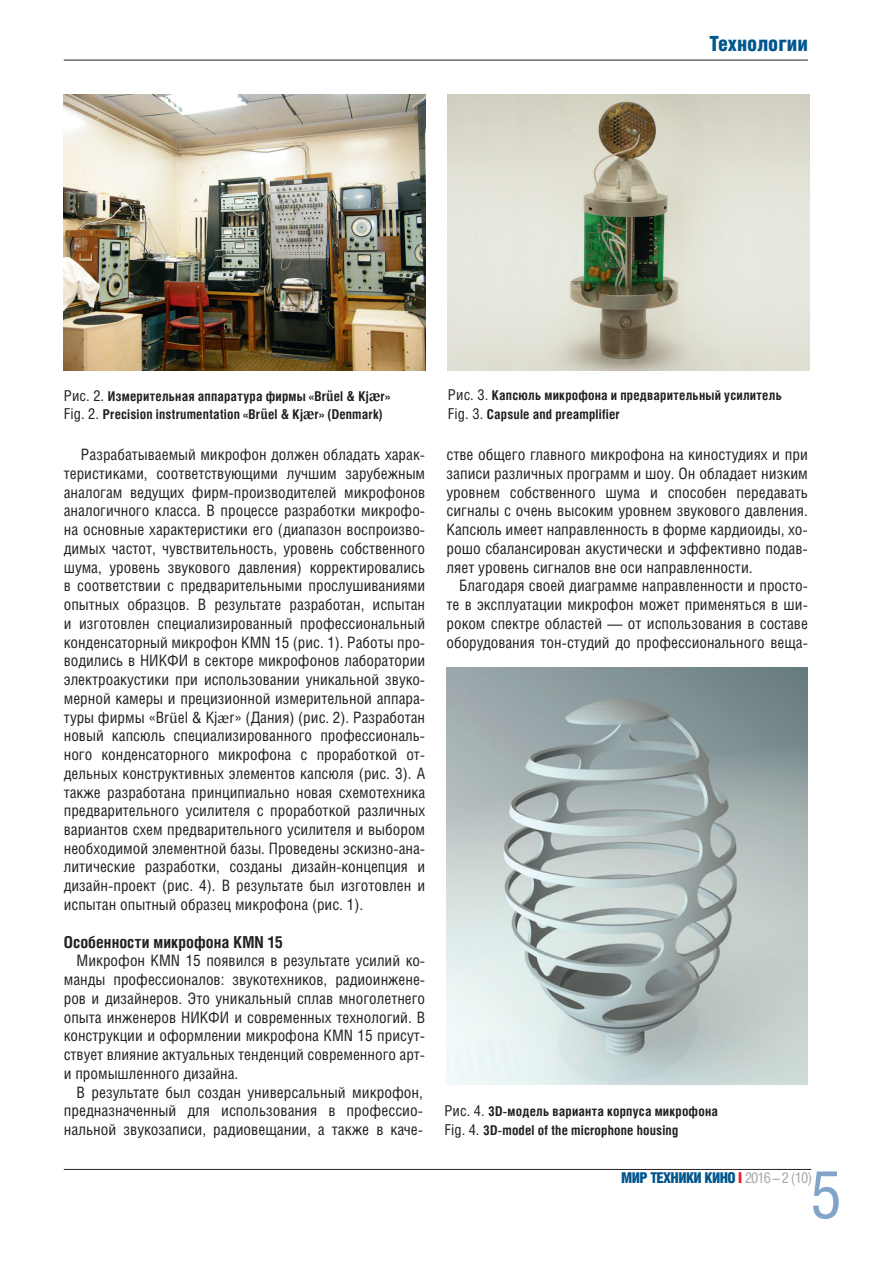
<style>
.page{position:relative;width:893px;height:1263px;background:#fff}
.page>*{position:absolute;margin:0;border:0;box-sizing:border-box;transform-origin:0 0}
.t1{font:66px "Helios Cond C";color:#82a4c8}
.t2{font:21px "Helios Cond Black C";color:#00568d}
.t3{font:700 16.5px "Helios Cond C";letter-spacing:.005em;color:#231f20}
.t4{font:15.75px/18.8px "Helios Cond C";color:#231f20;text-align:justify}
.t5{font:15px "Helios Cond Black C";letter-spacing:-.04em;color:#00568d}
.t6{font:700 13.5px/18.8px "Helios Cond C";letter-spacing:.015em;color:#231f20}
.s1{font-weight:400;font-size:15px}
.s2{font-family:"Cambria";font-size:15.75px}
.s3{font-family:"Cambria"}
.s4{color:#ee1d23}
.s5{font-family:"Helios Cond C";color:#a8a9ad}
</style>
<div class="page">
<hr style="left:64px;top:1169px;width:747px;height:1px;background:#231f20">
<hr style="left:64px;top:60px;width:744px;height:1px;background:#231f20">
<img style="left:448px;top:94px;width:361px;height:277px">
<img style="left:64px;top:94px;width:361px;height:277px">
<img style="left:446px;top:667px;width:362px;height:417px">
<h2 class="t2" style="left:709px;top:32px;width:100px">Технологии</h2>
<p class="t6" style="left:64px;top:386px;width:328px"><span class="s1">Рис. 2.</span> Измерительная аппаратура фирмы «Br<span class="s2">ü</span>el &amp; Kj<span class="s2">æ</span>r»<br><span class="s1">Fig. 2.</span> Precision instrumentation «Br<span class="s2">ü</span>el &amp; Kj<span class="s2">æ</span>r» (Denmark)</p>
<p class="t4" style="left:64px;top:445px;width:363px;text-indent:17px">Разрабатываемый микрофон должен обладать харак&shy;теристиками, соответствующими лучшим зарубежным аналогам ведущих фирм-производителей микрофонов аналогичного класса. В процессе разработки микрофо&shy;на основные характеристики его (диапазон воспроизво&shy;димых частот, чувствительность, уровень собственного шума, уровень звукового давления) корректировались в соответствии с предварительными прослушиваниями опытных образцов. В результате разработан, испытан и изготовлен специализированный профессиональный конденсаторный микрофон KMN 15 (рис. 1). Работы про&shy;водились в НИКФИ в секторе микрофонов лаборатории электроакустики при использовании уникальной звуко&shy;мерной камеры и прецизионной измерительной аппара&shy;туры фирмы «Br<span class="s3">ü</span>el &amp; Kj<span class="s3">æ</span>r» (Дания) (рис. 2). Разработан новый капсюль специализированного профессиональ&shy;ного конденсаторного микрофона с проработкой от&shy;дельных конструктивных элементов капсюля (рис. 3). А также разработана принципиально новая схемотехника предварительного усилителя с проработкой различных вариантов схем предварительного усилителя и выбором необходимой элементной базы. Проведены эскизно-ана&shy;литические разработки, созданы дизайн-концепция и дизайн-проект (рис. 4). В результате был изготовлен и испытан опытный образец микрофона (рис. 1).</p>
<p class="t3" style="left:64px;top:932px;width:221px">Особенности микрофона KMN 15</p>
<p class="t4" style="left:64px;top:951px;width:363px;text-indent:13px">Микрофон KMN 15 появился в результате усилий ко&shy;манды профессионалов: звукотехников, радиоинжене&shy;ров и дизайнеров. Это уникальный сплав многолетнего опыта инженеров НИКФИ и современных технологий. В конструкции и оформлении микрофона KMN 15 присут&shy;ствует влияние актуальных тенденций современного арт&shy;и промышленного дизайна.</p>
<p class="t4" style="left:64px;top:1082px;width:361px;text-indent:13px">В результате был создан универсальный микрофон, предназначенный для использования в профессио&shy;нальной звукозаписи, радиовещании, а также в каче-</p>
<p class="t6" style="left:448px;top:386px;width:336px"><span class="s1">Рис. 3.</span> Капсюль микрофона и предварительный усилитель<br><span class="s1">Fig. 3.</span> Capsule and preamplifier</p>
<p class="t4" style="left:446px;top:445px;width:363px">стве общего главного микрофона на киностудиях и при записи различных программ и шоу. Он обладает низким уровнем собственного шума и способен передавать сигналы с очень высоким уровнем звукового давления.<br>Капсюль имеет направленность в форме кардиоиды, хо&shy;рошо сбалансирован акустически и эффективно подав&shy;ляет уровень сигналов вне оси направленности.</p>
<p class="t4" style="left:446px;top:576px;width:363px;text-indent:13px">Благодаря своей диаграмме направленности и просто&shy;те в эксплуатации микрофон может применяться в ши&shy;роком спектре областей — от использования в составе оборудования тон-студий до профессионального веща-</p>
<p class="t6" style="left:444px;top:1101px;width:275px"><span class="s1">Рис. 4.</span> 3D-модель варианта корпуса микрофона<br><span class="s1">Fig. 4.</span> 3D-model of the microphone housing</p>
<h1 class="t1" style="left:810px;top:1155px;width:33px">5</h1>
<p class="t5" style="left:621px;top:1169px;width:193px">МИР ТЕХНИКИ КИНО <span class="s4">I</span> <span class="s5">2016 – 2 (10)</span></p>
</div>
